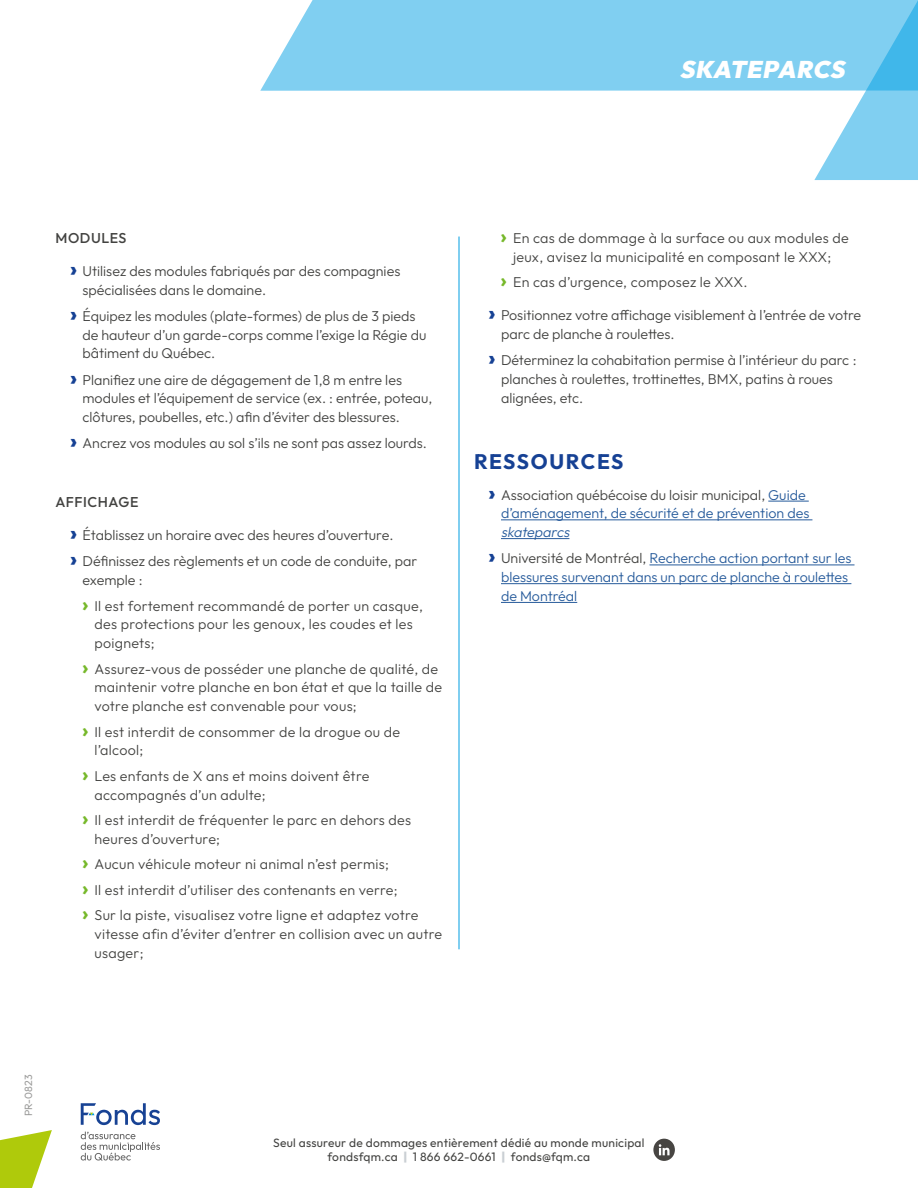
<style>
.page{position:relative;width:918px;height:1188px;background:#fff}
.page>*{position:absolute;margin:0;border:0;box-sizing:border-box;transform-origin:0 0}
.t1{font:italic 900 24px "Outfit";color:#fff}
.t2{font:700 21px "Outfit";letter-spacing:.065em;color:#164194}
.t3{font:300 14.25px/18.8px "Outfit";letter-spacing:.02em;color:#434341}
.t4{font:300 14.25px/18.8px "Outfit";color:#434341}
.t5{font:300 14.25px/18.8px "Outfit";color:#275b9b}
.t6{font:500 14.25px "Outfit";letter-spacing:.04em;color:#434341}
.t7{font:12px/14.2px "Outfit";letter-spacing:.02em;color:#434341;text-align:center}
.t8{font:10.5px "Outfit";letter-spacing:-.005em;color:#9d9d9c}
.s1{font-weight:900;font-size:21px;color:#164194}
.s2{font-family:"Gotham Narrow";font-weight:900;font-size:18px;color:#76b82a}
.s3{color:#434341}
.s4{font-style:italic}
.s5{font-weight:900;color:#cacfd4}
</style>
<div class="page">
<svg style="left:81px;top:1103px;width:79px;height:22px"></svg>
<svg style="left:81px;top:1132px;width:79px;height:29px"></svg>
<svg style="left:0;top:1130px;width:52px;height:58px"></svg>
<svg style="left:653px;top:1139px;width:22px;height:22px"></svg>
<div style="left:260px;top:0;width:554px;height:91px;background:#80cff1"></div>
<svg style="left:814px;top:0;width:104px;height:180px;background:#89d2f2"></svg>
<hr style="left:459px;top:237px;width:1px;height:712px;background:#009fe3">
<hr style="left:768px;top:501px;width:41px;height:1px;background:#275b9b">
<hr style="left:501px;top:520px;width:311px;height:1px;background:#275b9b">
<hr style="left:501px;top:538px;width:68px;height:1px;background:#275b9b">
<hr style="left:649px;top:565px;width:206px;height:1px;background:#275b9b">
<hr style="left:501px;top:583px;width:350px;height:1px;background:#275b9b">
<hr style="left:501px;top:602px;width:76px;height:1px;background:#275b9b">
<h1 class="t1" style="left:680px;top:56px;width:171px">SKATEPARCS</h1>
<p class="t6" style="left:56px;top:230px;width:73px">MODULES</p>
<p class="t4" style="left:82px;top:261px;width:319px;text-indent:-12px"><span class="s1">›</span> Utilisez des modules fabriqués par des compagnies spécialisées dans le domaine.</p>
<p class="t4" style="left:82px;top:306px;width:345px;text-indent:-12px"><span class="s1">›</span> Équipez les modules (plate-formes) de plus de 3 pieds de hauteur d’un garde-corps comme l’exige la Régie du bâtiment du Québec.</p>
<p class="t4" style="left:82px;top:370px;width:352px;text-indent:-12px"><span class="s1">›</span> Planifiez une aire de dégagement de 1,8 m entre les modules et l’équipement de service (ex. : entrée, poteau, clôtures, poubelles, etc.) afin d’éviter des blessures.</p>
<p class="t4" style="left:70px;top:434px;width:358px"><span class="s1">›</span> Ancrez vos modules au sol s’ils ne sont pas assez lourds.</p>
<p class="t6" style="left:55px;top:494px;width:84px">AFFICHAGE</p>
<p class="t4" style="left:70px;top:522px;width:348px;line-height:26.2px"><span class="s1">›</span> Établissez un horaire avec des heures d’ouverture.<br><span class="s1">›</span> Définissez des règlements et un code de conduite, par</p>
<p class="t3" style="left:82px;top:567px;width:342px;line-height:25.5px">exemple :<br><span class="s2">›</span> Il est fortement recommandé de porter un casque,</p>
<p class="t3" style="left:94px;top:615px;width:320px">des protections pour les genoux, les coudes et les poignets;</p>
<p class="t3" style="left:94px;top:659px;width:349px;text-indent:-12px"><span class="s2">›</span> Assurez-vous de posséder une planche de qualité, de maintenir votre planche en bon état et que la taille de votre planche est convenable pour vous;</p>
<p class="t3" style="left:94px;top:722px;width:307px;text-indent:-12px"><span class="s2">›</span> Il est interdit de consommer de la drogue ou de l’alcool;</p>
<p class="t3" style="left:94px;top:766px;width:276px;text-indent:-12px"><span class="s2">›</span> Les enfants de X ans et moins doivent être accompagnés d’un adulte;</p>
<p class="t3" style="left:94px;top:811px;width:318px;text-indent:-12px"><span class="s2">›</span> Il est interdit de fréquenter le parc en dehors des heures d’ouverture;</p>
<p class="t3" style="left:82px;top:852px;width:338px;line-height:25.5px"><span class="s2">›</span> Aucun véhicule moteur ni animal n’est permis;<br><span class="s2">›</span> Il est interdit d’utiliser des contenants en verre;<br><span class="s2">›</span> Sur la piste, visualisez votre ligne et adaptez votre</p>
<p class="t3" style="left:94px;top:925px;width:349px">vitesse afin d’éviter d’entrer en collision avec un autre usager;</p>
<p class="t3" style="left:501px;top:228px;width:349px;text-align:center"><span class="s2">›</span> En cas de dommage à la surface ou aux modules de jeux, avisez la municipalité en composant le XXX;</p>
<p class="t3" style="left:501px;top:273px;width:248px"><span class="s2">›</span> En cas d’urgence, composez le XXX.</p>
<p class="t4" style="left:501px;top:306px;width:362px;text-indent:-12px"><span class="s1">›</span> Positionnez votre affichage visiblement à l’entrée de votre parc de planche à roulettes.</p>
<p class="t4" style="left:501px;top:351px;width:357px;text-indent:-12px"><span class="s1">›</span> Déterminez la cohabitation permise à l’intérieur du parc : planches à roulettes, trottinettes, BMX, patins à roues alignées, etc.</p>
<h2 class="t2" style="left:474px;top:449px;width:151px">RESSOURCES</h2>
<p class="t5" style="left:489px;top:485px;width:322px;text-align:right"><span class="s1">›</span> <span class="s3">Association québécoise du loisir municipal,</span> Guide d’aménagement, de sécurité et de prévention des</p>
<p class="t5" style="left:489px;top:519px;width:364px;line-height:26.2px;text-indent:12px"><span class="s4">skateparcs<br></span><span class="s1">›</span> <span class="s3">Université de Montréal,</span> Recherche action portant sur les</p>
<p class="t5" style="left:501px;top:568px;width:349px">blessures survenant dans un parc de planche à roulettes de Montréal</p>
<p class="t8" style="left:23px;top:1116px;width:43px;rotate:-90deg">PR-0823</p>
<p class="t7" style="left:273px;top:1135px;width:373px">Seul assureur de dommages entièrement dédié au monde municipal fondsfqm.ca <span class="s5">|</span> 1 866 662-0661 <span class="s5">|</span> fonds@fqm.ca</p>
</div>
